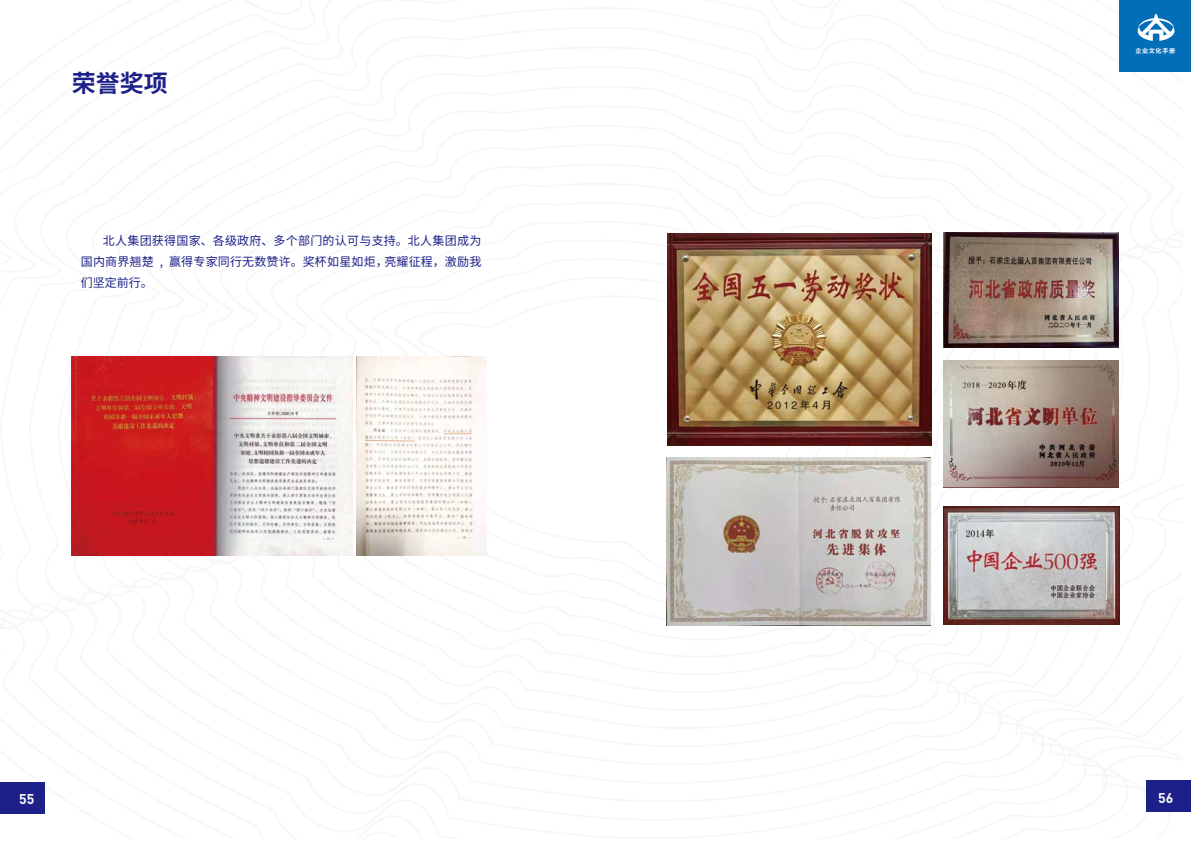
<style>
.page{position:relative;width:1191px;height:842px;background:#fff}
.page>*{position:absolute;margin:0;border:0;box-sizing:border-box;transform-origin:0 0}
.t1{font:700 24px "Source Han Sans CN";color:#1d2088}
.t2{font:700 14px "DIN";color:#f7f8f8}
.t3{font:12px/21px "Source Han Sans CN";letter-spacing:.015em;color:#1d2088;text-align:justify}
.t4{font:700 6.1px "Source Han Sans CN";letter-spacing:.1em;color:#fff}
</style>
<div class="page">
<div style="left:1119px;top:0;width:72px;height:71px;background:#036eb8"></div>
<svg style="left:1137px;top:14px;width:37px;height:27px"></svg>
<img style="left:943px;top:232px;width:175px;height:116px">
<img style="left:943px;top:361px;width:175px;height:127px">
<img style="left:943px;top:506px;width:177px;height:118px">
<img style="left:666px;top:457px;width:264px;height:168px">
<div style="left:0;top:783px;width:45px;height:31px;background:#1d2088"></div>
<div style="left:1146px;top:781px;width:45px;height:31px;background:#1d2088"></div>
<img style="left:667px;top:233px;width:264px;height:212px">
<img style="left:71px;top:357px;width:281px;height:198px">
<img style="left:356px;top:357px;width:130px;height:198px">
<h1 class="t1" style="left:72px;top:70px;width:97px">荣誉奖项</h1>
<p class="t3" style="left:81px;top:230px;width:402px;text-indent:22px">北人集团获得国家、各级政府、多个部门的认可与支持。北人集团成为国内商界翘楚 , 赢得专家同行无数赞许。奖杯如星如炬，亮耀征程，激励我们坚定前行。</p>
<p class="t4" style="left:1135px;top:47px;width:41px">企业文化手册</p>
<p class="t2" style="left:19px;top:789px;width:17px">55</p>
<p class="t2" style="left:1158px;top:789px;width:17px">56</p>
</div>
